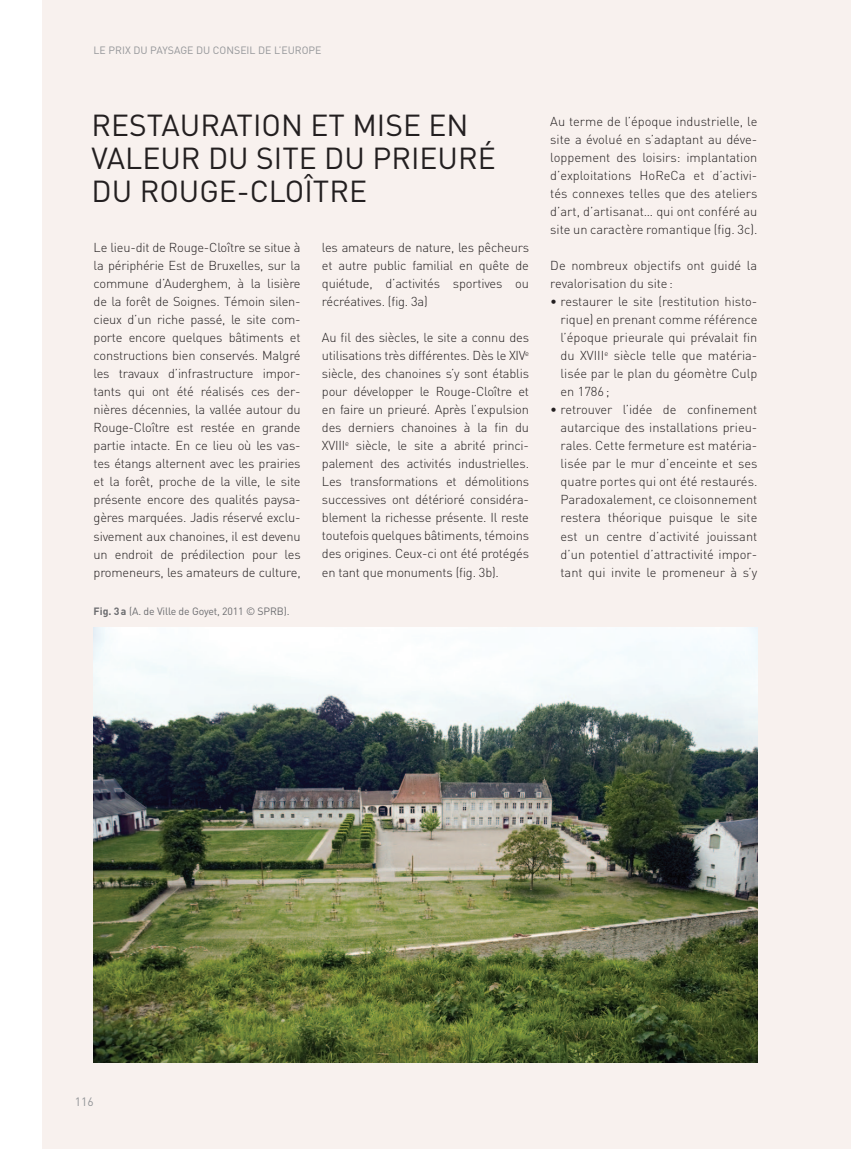
<style>
.page{position:relative;width:851px;height:1149px;background:#fff}
.page>*{position:absolute;margin:0;border:0;box-sizing:border-box;transform-origin:0 0}
.t1{font:30px "DIN";color:#231f20}
.t2{font:300 12.9px/18px "DIN";letter-spacing:-.015em;color:#231f20;text-align:justify}
.t3{font:12px "DIN";color:#939598}
.t4{font:10.5px "DIN";letter-spacing:-.015em;color:#6c6d70}
.t5{font:10.5px "DIN";color:#939598}
.s1{font-weight:700}
</style>
<div class="page">
<div style="left:43px;top:0;width:807px;height:1148px;background:#f8f1ee"></div>
<img style="left:94px;top:627px;width:663px;height:435px">
<p class="t5" style="left:94px;top:44px;width:229px">LE PRIX DU PAYSAGE DU CONSEI L DE L’EUROPE</p>
<h1 class="t1" style="left:91px;top:107px;width:18px">RES</h1>
<h1 class="t1" style="left:147px;top:107px;width:35px">TAURA</h1>
<h1 class="t1" style="left:236px;top:107px;width:210px">TION ET MISE EN</h1>
<h1 class="t1" style="left:91px;top:140px;width:19px">VALEUR</h1>
<h1 class="t1" style="left:208px;top:140px;width:231px">DU SITE DU PRIEUR</h1>
<h1 class="t1" style="left:477px;top:140px;width:19px">É</h1>
<h1 class="t1" style="left:91px;top:173px;width:256px">DU ROUGE-CLOÎTRE</h1>
<p class="t2" style="left:94px;top:238px;width:208px">Le lieu-dit de Rouge-Cloître se situe à la périphérie Est de B ruxelles, sur la commune d’Auderghem, à la lisière de la forêt de Soignes. Témoin silen&shy;cieux d’un riche passé, le site com&shy;porte encore quelques bâtiments et constructions bien conservés. Malgré les travaux d’infrastructure impor&shy;tants qui ont été réalisés ces der&shy;nières décennies, la vallée autour du Rouge-C loître est restée en grande partie intacte. En ce lieu où les vas&shy;tes étangs alternent avec les prairies et la forêt, proche de la ville, le site présente encore des qualités paysa&shy;gères marquées. Jadis réservé exclu&shy;sivement aux chanoines, il est devenu un endroit de prédilection pour les promeneurs, les amateurs de culture,</p>
<p class="t2" style="left:322px;top:238px;width:208px">les amateurs de nature, les pêcheurs et autre public familial en quête de quiétude, d’activités sportives ou récréatives. (fig. 3a)</p>
<p class="t2" style="left:322px;top:328px;width:208px">Au fil des siècles, le site a connu des utilisations très différentes. Dès le XIV<sup>e </sup>siècle, des chanoines s’y sont établis pour développer le Rouge-Cloître et en faire un prieuré. Après l’expulsion des derniers chanoines à la fin du XVIII</p>
<p class="t2" style="left:322px;top:436px;width:208px;text-indent:23px"><sup>e</sup> siècle, le site a abrité princi&shy;palement des activités industrielles.<br>Les transformations et démolitions successives ont détérioré considéra&shy;blement la richesse présente. I l reste toutefois quelques bâtiments, témoins des origines. Ceux-ci ont été protégés en tant que monuments (fig. 3b).</p>
<p class="t4" style="left:94px;top:604px;width:197px"><span class="s1">Fig. 3a</span> (A. DE VILLE DE GOYET, 2011 © SPRB).</p>
<p class="t2" style="left:550px;top:112px;width:208px">Au terme de l’époque industrielle, le site a évolué en s’adaptant au déve&shy;loppement des loisirs: implantation d’exploitations H oReCa et d’activi&shy;tés connexes telles que des ateliers d’art, d’artisanat… qui ont conféré au site un caractère romantique (fig. 3c).</p>
<p class="t2" style="left:550px;top:256px;width:208px">De nombreux objectifs ont guidé la revalorisation du site:</p>
<p class="t2" style="left:560px;top:292px;width:198px;text-indent:-10px">• restaurer le site (restitution histo&shy;rique) en prenant comme référence l’époque prieurale qui prévalait fin du XVIII</p>
<p class="t2" style="left:560px;top:346px;width:198px;text-indent:44px"><sup>e</sup> siècle telle que matéria&shy;lisée par le plan du géomètre Culp en 1786;</p>
<p class="t2" style="left:560px;top:400px;width:198px;text-indent:-10px">• retrouver l’idée de confinement autarcique des installations prieu&shy;rales. Cette fermeture est matéria&shy;lisée par le mur d’enceinte et ses quatre portes qui ont été restaurés.<br>Paradoxalement, ce cloisonnement restera théorique puisque le site est un centre d’activité jouissant d’un potentiel d’attractivité impor&shy;tant qui invite le promeneur à s’y</p>
<p class="t3" style="left:75px;top:1094px;width:20px">116</p>
</div>
